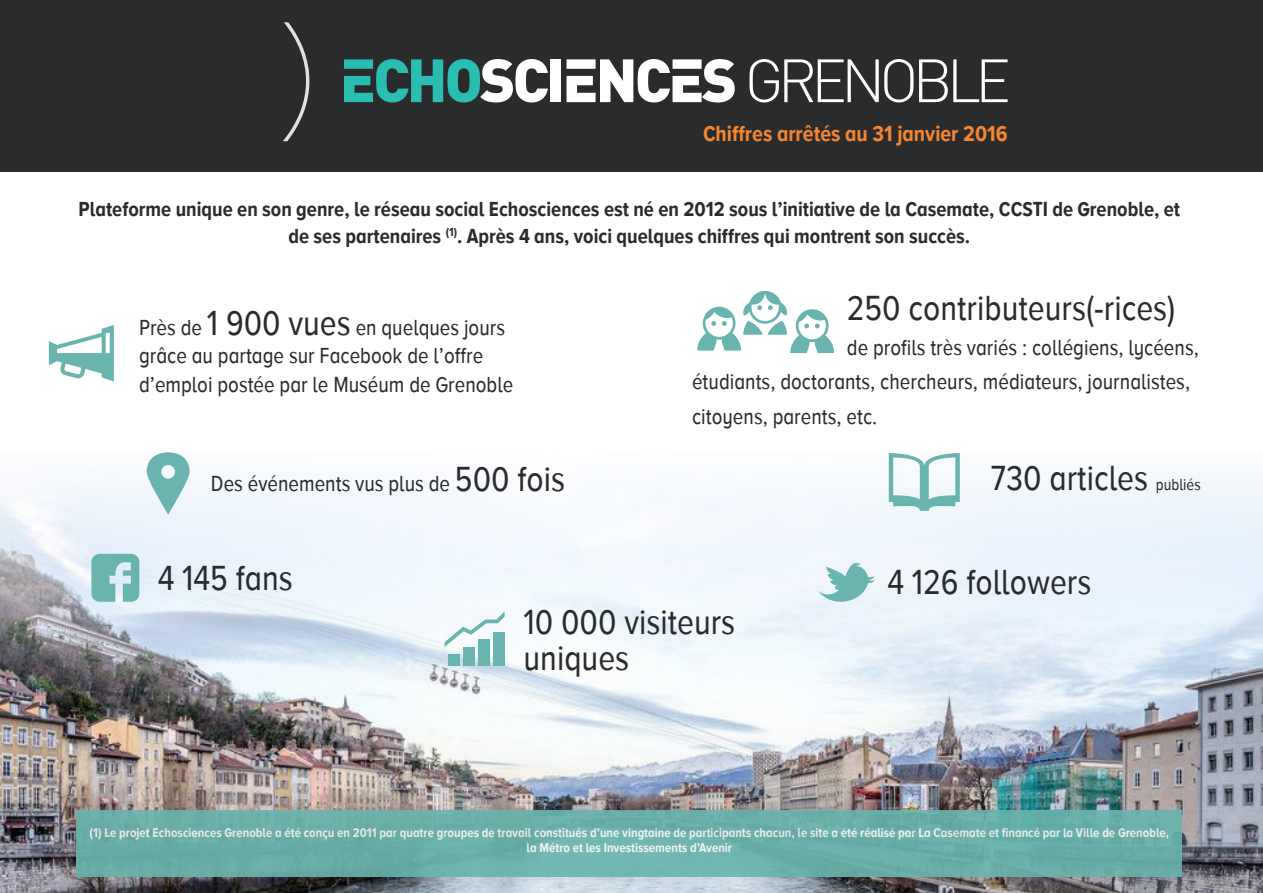
<style>
.page{position:relative;width:1263px;height:893px;background:#fff}
.page>*{position:absolute;margin:0;border:0;box-sizing:border-box;transform-origin:0 0}
.t1{font:36px/36px "Proxima Nova A Cond";color:#2a2b2c}
.t2{font:22.5px/28.5px "Proxima Nova A Cond";color:#2a2b2c}
.t3{font:700 22.5px "Proxima Nova A Cond";color:#f5862f}
.t4{font:700 21px/27px "Proxima Nova A Cond";color:#2a2b2c;text-align:center}
.t5{font:700 13.05px/15px "Proxima Nova A Cond";color:#f5f4f3;text-align:center}
.s1{font-size:36px}
.s2{font-size:16.5px}
</style>
<div class="page">
<img style="left:0;top:453px;width:1263px;height:440px">
<div style="left:0;top:0;width:1263px;height:171px;background:#2a2b2c"></div>
<div style="left:550px;top:59px;width:11px;height:43px;background:#fff"></div>
<svg style="left:749px;top:59px;width:164px;height:43px"></svg>
<svg style="left:919px;top:59px;width:88px;height:43px"></svg>
<svg style="left:344px;top:59px;width:204px;height:43px"></svg>
<svg style="left:566px;top:59px;width:169px;height:43px"></svg>
<svg style="left:283px;top:22px;width:26px;height:119px"></svg>
<svg style="left:49px;top:325px;width:65px;height:57px"></svg>
<svg style="left:697px;top:291px;width:137px;height:62px"></svg>
<div style="left:448px;top:654px;width:12px;height:12px;background:#69b4ae"></div>
<div style="left:463px;top:647px;width:12px;height:19px;background:#69b4ae"></div>
<div style="left:478px;top:639px;width:12px;height:27px;background:#69b4ae"></div>
<div style="left:493px;top:632px;width:12px;height:34px;background:#69b4ae"></div>
<svg style="left:445px;top:611px;width:60px;height:36px"></svg>
<svg style="left:147px;top:452px;width:43px;height:63px"></svg>
<svg style="left:889px;top:453px;width:71px;height:58px"></svg>
<svg style="left:91px;top:554px;width:48px;height:48px;background:#85c1bf"></svg>
<svg style="left:818px;top:562px;width:57px;height:48px"></svg>
<div style="left:77px;top:810px;width:1105px;height:67px;background:#69b4ae"></div>
<p class="t3" style="left:703px;top:121px;width:306px">Chiffres arrêtés au 31 janvier 2016</p>
<p class="t4" style="left:79px;top:196px;width:1103px">Plateforme unique en son genre, le réseau social Echosciences est né en 2012 sous l’initiative de la Casemate, CCSTI de Grenoble, et de ses partenaires <sup>(1)</sup>. Après 4 ans, voici quelques chiffres qui montrent son succès.</p>
<p class="t2" style="left:139px;top:313px;width:376px">Près de <span class="s1">1 900 vues</span> en quelques jours grâce au partage sur Facebook de l’offre d’emploi postée par le Muséum de Grenoble</p>
<p class="t1" style="left:847px;top:290px;width:330px">250 contributeurs(-rices)</p>
<p class="t2" style="left:692px;top:330px;width:508px;line-height:34.5px;text-indent:155px">de profils très variés : collégiens, lycéens, étudiants, doctorants, chercheurs, médiateurs, journalistes, citoyens, parents, etc.</p>
<p class="t2" style="left:211px;top:469px;width:355px">Des événements vus plus de <span class="s1">500 fois</span></p>
<p class="t1" style="left:991px;top:460px;width:211px">730 articles <span class="s2">publiés</span></p>
<p class="t1" style="left:158px;top:560px;width:137px">4 145 fans</p>
<p class="t1" style="left:523px;top:604px;width:213px">10 000 visiteurs uniques</p>
<p class="t1" style="left:887px;top:564px;width:205px">4 126 followers</p>
<p class="t5" style="left:90px;top:825px;width:1081px">(1) Le projet Echosciences Grenoble a été conçu en 2011 par quatre groupes de travail constitués d’une vingtaine de participants chacun, le site a été réalisé par La Casemate et financé par la Ville de Grenoble, la Métro et les Investissements d’Avenir</p>
</div>
